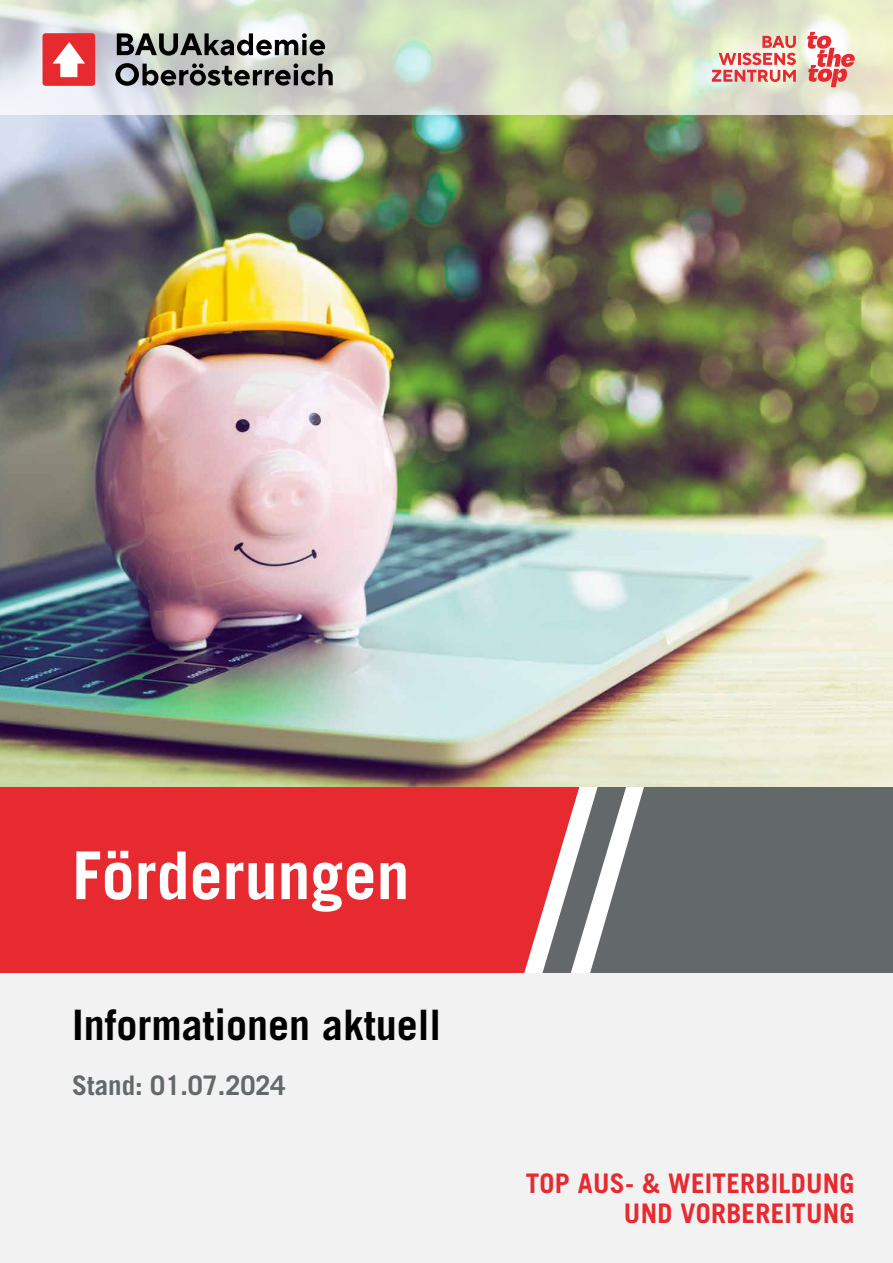
<style>
.page{position:relative;width:893px;height:1263px;background:#fff}
.page>*{position:absolute;margin:0;border:0;box-sizing:border-box;transform-origin:0 0}
.t1{font:700 66px "Trade Gothic";color:#fff}
.t2{font:700 42px "Trade Gothic";color:#000}
.t3{font:700 27px/30px "Trade Gothic";letter-spacing:.01em;color:#e62a30;text-align:right}
.t4{font:700 27px "Trade Gothic";color:#63686a}
</style>
<div class="page">
<div style="left:627px;top:787px;width:266px;height:187px;background:#63686a"></div>
<div style="left:0;top:787px;width:541px;height:187px;background:#e62a30"></div>
<svg style="left:541px;top:787px;width:86px;height:187px"></svg>
<div style="left:0;top:974px;width:893px;height:289px;background:#f2f2f2"></div>
<img style="left:0;top:115px;width:893px;height:672px">
<svg style="left:0;top:0;width:893px;height:115px"></svg>
<div style="left:43px;top:33px;width:52px;height:53px;background:#e62a30;border-radius:3px"></div>
<svg style="left:53px;top:42px;width:32px;height:35px"></svg>
<svg style="left:117px;top:33px;width:208px;height:23px"></svg>
<svg style="left:115px;top:63px;width:218px;height:23px"></svg>
<svg style="left:807px;top:32px;width:48px;height:55px"></svg>
<svg style="left:712px;top:36px;width:84px;height:46px"></svg>
<h1 class="t1" style="left:72px;top:835px;width:339px">Förderungen</h1>
<h2 class="t2" style="left:72px;top:999px;width:370px">Informationen aktuell</h2>
<p class="t4" style="left:72px;top:1069px;width:215px">Stand: 01.07.2024</p>
<p class="t3" style="left:526px;top:1168px;width:330px">TOP AUS- &amp; WEITERBILDUNG<br>UND VORBEREITUNG</p>
</div>
